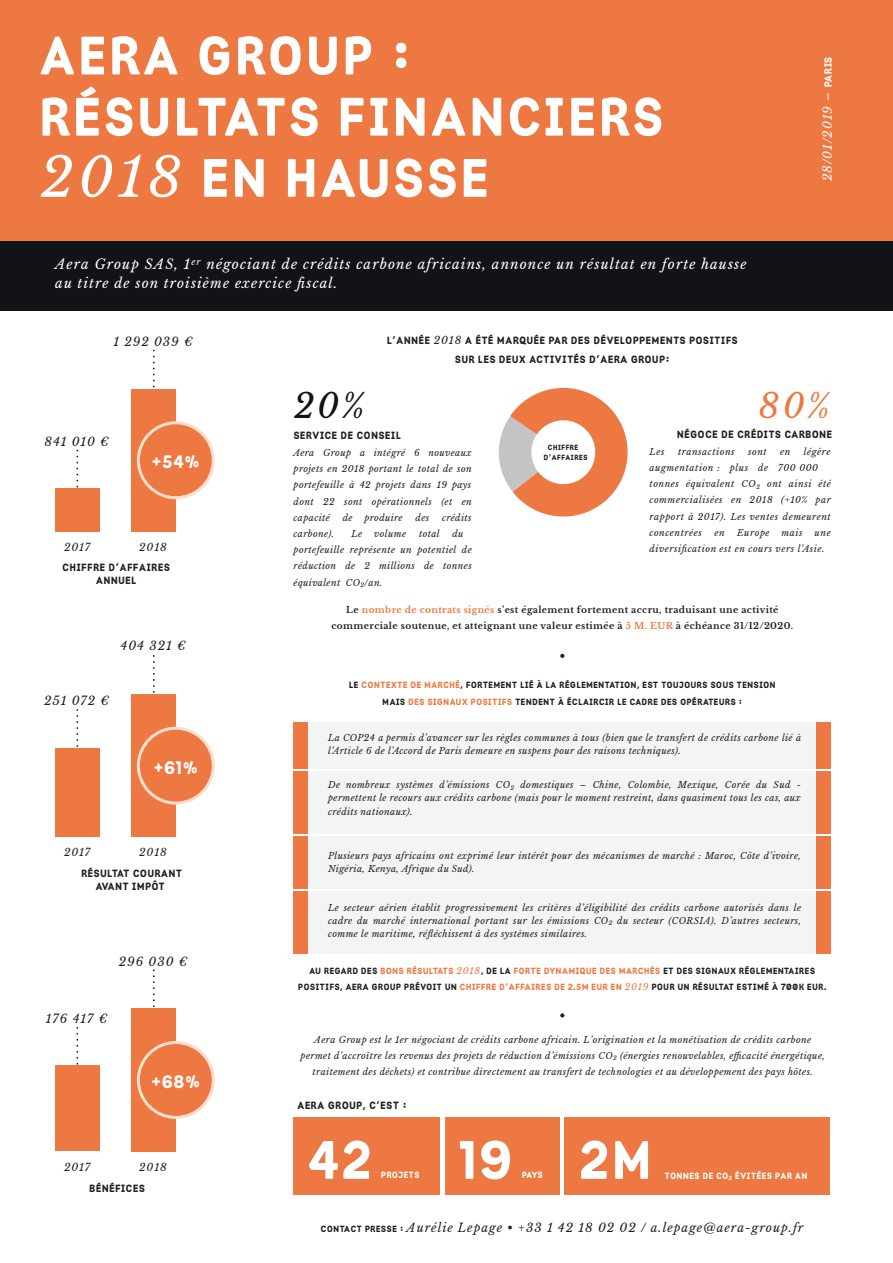
<style>
.page{position:relative;width:893px;height:1263px;background:#fff}
.page>*{position:absolute;margin:0;border:0;box-sizing:border-box;transform-origin:0 0}
.t1{font:54px/61.2px "Jaques";letter-spacing:.08em;color:#fff}
.t2{font:italic 33.45px "Libre Baskerville";color:#ed7841}
.t3{font:italic 33.45px "Libre Baskerville";color:#111316}
.t4{font:18px "Jaques";color:#fff}
.t5{font:italic 13.5px/19.2px "Libre Baskerville";letter-spacing:.08em;color:#fff}
.t6{font:italic 12px "Libre Baskerville";letter-spacing:.08em;color:#231f20}
.t7{font:italic 12px "Libre Baskerville";letter-spacing:.08em;color:#fff}
.t8{font:10.5px/13.2px "Jaques";letter-spacing:.08em;color:#231f20;text-align:center}
.t9{font:italic 10.5px "Libre Baskerville";letter-spacing:.08em;color:#231f20}
.t10{font:italic 9px/16.2px "Libre Baskerville";letter-spacing:.04em;color:#231f20;text-align:justify}
.t11{font:9px/16.2px "Jaques";letter-spacing:.08em;color:#231f20;text-align:center}
.t12{font:italic 9px/16.2px "Libre Baskerville";letter-spacing:.06em;color:#231f20}
.t13{font:700 9px/16.2px "Libre Baskerville";letter-spacing:.04em;color:#231f20;text-align:center}
.t14{font:9px "Jaques";letter-spacing:.08em;color:#fff}
.t15{font:7.5px/10.6px "Jaques";letter-spacing:.08em;color:#231f20}
.s1{font-family:"Libre Baskerville";font-style:italic}
.s2{font-family:"Jaques";font-style:normal;font-size:10.5px}
.s3{color:#ed7841}
.s4{font-family:"Libre Baskerville";font-style:italic;color:#ed7841}
.s5{font-family:"Jaques";font-style:normal;font-size:9px}
</style>
<div class="page">
<div style="left:0;top:240px;width:893px;height:70px;background:#111316"></div>
<div style="left:0;top:0;width:893px;height:240px;background:#ed7841"></div>
<div style="left:55px;top:488px;width:44px;height:43px;background:#ed7841"></div>
<div style="left:132px;top:389px;width:44px;height:142px;background:#ed7841"></div>
<svg style="left:77px;top:450px;width:1px;height:38px"></svg>
<svg style="left:153px;top:350px;width:2px;height:38px"></svg>
<svg style="left:137px;top:421px;width:78px;height:78px"></svg>
<div style="left:55px;top:748px;width:44px;height:89px;background:#ed7841"></div>
<div style="left:132px;top:694px;width:44px;height:143px;background:#ed7841"></div>
<svg style="left:77px;top:709px;width:1px;height:38px"></svg>
<svg style="left:153px;top:655px;width:2px;height:38px"></svg>
<svg style="left:137px;top:727px;width:78px;height:78px"></svg>
<div style="left:55px;top:1066px;width:44px;height:85px;background:#ed7841"></div>
<div style="left:132px;top:1008px;width:44px;height:143px;background:#ed7841"></div>
<svg style="left:77px;top:1027px;width:1px;height:39px"></svg>
<svg style="left:153px;top:969px;width:2px;height:38px"></svg>
<svg style="left:137px;top:1041px;width:78px;height:78px"></svg>
<svg style="left:499px;top:388px;width:129px;height:129px"></svg>
<div style="left:304px;top:722px;width:512px;height:47px;background:#f4f4f4"></div>
<div style="left:304px;top:771px;width:512px;height:62px;background:#f4f4f4"></div>
<div style="left:304px;top:836px;width:512px;height:52px;background:#f4f4f4"></div>
<div style="left:304px;top:891px;width:512px;height:62px;background:#f4f4f4"></div>
<div style="left:294px;top:722px;width:14px;height:47px;background:#ed7841"></div>
<div style="left:294px;top:771px;width:14px;height:62px;background:#ed7841"></div>
<div style="left:294px;top:836px;width:14px;height:52px;background:#ed7841"></div>
<div style="left:294px;top:891px;width:14px;height:62px;background:#ed7841"></div>
<div style="left:816px;top:722px;width:15px;height:47px;background:#ed7841"></div>
<div style="left:816px;top:771px;width:15px;height:62px;background:#ed7841"></div>
<div style="left:816px;top:836px;width:15px;height:52px;background:#ed7841"></div>
<div style="left:816px;top:891px;width:15px;height:62px;background:#ed7841"></div>
<svg style="left:560px;top:654px;width:4px;height:4px"></svg>
<svg style="left:560px;top:1013px;width:4px;height:4px"></svg>
<div style="left:294px;top:1117px;width:146px;height:78px;background:#ed7841"></div>
<div style="left:445px;top:1117px;width:115px;height:78px;background:#ed7841"></div>
<div style="left:564px;top:1117px;width:266px;height:78px;background:#ed7841"></div>
<h1 class="t1" style="left:40px;top:26px;width:624px">AERA GROUP :<br>RÉSULTATS FINANCIERS<br><span class="s1">2018</span> EN HAUSSE</h1>
<h3 class="t5" style="left:55px;top:254px;width:693px">Aera Group SAS, 1<sup>er</sup> négociant de crédits carbone africains, annonce un résultat en forte hausse au titre de son troisième exercice fiscal.</h3>
<h3 class="t6" style="left:113px;top:334px;width:81px">1 292 039 €</h3>
<p class="t8" style="left:387px;top:331px;width:352px;line-height:19.2px">L’ANNÉE <span class="s1">2018</span> A ÉTÉ MARQUÉE PAR DES DÉVELOPPEMENTS POSITIFS<br>SUR LES DEUX ACTIVITÉS D’AERA GROUP:</p>
<h3 class="t7" style="left:820px;top:181px;width:126px;rotate:-90deg">28/01/2019 – <span class="s2">PARIS</span></h3>
<h3 class="t6" style="left:44px;top:434px;width:66px">841 010 €</h3>
<h3 class="t4" style="left:152px;top:451px;width:49px">+54%</h3>
<p class="t9" style="left:64px;top:541px;width:28px">2017</p>
<p class="t9" style="left:139px;top:541px;width:29px">2018</p>
<p class="t8" style="left:63px;top:560px;width:109px">CHIFFRE D’AFFAIRES<br>ANNUEL</p>
<h3 class="t6" style="left:120px;top:638px;width:67px">404 321 €</h3>
<h3 class="t6" style="left:44px;top:694px;width:66px">251 072 €</h3>
<h3 class="t4" style="left:154px;top:757px;width:45px">+61%</h3>
<p class="t9" style="left:64px;top:846px;width:28px">2017</p>
<p class="t9" style="left:139px;top:846px;width:29px">2018</p>
<p class="t8" style="left:81px;top:867px;width:102px">RÉSULTAT COURANT<br>AVANT IMPÔT</p>
<h3 class="t6" style="left:119px;top:954px;width:70px">296 030 €</h3>
<h3 class="t6" style="left:46px;top:1011px;width:63px">176 417 €</h3>
<h3 class="t4" style="left:152px;top:1071px;width:50px">+68%</h3>
<p class="t9" style="left:64px;top:1160px;width:28px">2017</p>
<p class="t9" style="left:139px;top:1160px;width:29px">2018</p>
<p class="t8" style="left:90px;top:1181px;width:57px">BÉNÉFICES</p>
<h2 class="t3" style="left:294px;top:385px;width:73px">20%</h2>
<p class="t8" style="left:294px;top:429px;width:108px">SERVICE DE CONSEIL</p>
<p class="t10" style="left:294px;top:445px;width:180px">Aera Group a intégré 6 nouveaux projets en 2018 portant le total de son portefeuille à 42 projets dans 19 pays dont 22 sont opérationnels (et en capacité</p>
<h2 class="t2" style="left:759px;top:385px;width:73px">80%</h2>
<p class="t8" style="left:677px;top:427px;width:156px">NÉGOCE DE CRÉDITS CARBONE</p>
<p class="t15" style="left:544px;top:442px;width:45px;text-indent:4px">CHIFFRE<br>D’AFFAIRES</p>
<p class="t10" style="left:649px;top:444px;width:16px">Les</p>
<p class="t12" style="left:678px;top:444px;width:58px">transactions</p>
<p class="t10" style="left:748px;top:444px;width:20px">sont</p>
<p class="t10" style="left:780px;top:444px;width:12px">en</p>
<p class="t12" style="left:649px;top:444px;width:183px;text-indent:154px">légère augmentation : plus de 700 000 tonnes équivalent CO<sub>2</sub> ont ainsi été commercialisées en 2018 (+10% par rapport à 2017). Les ventes demeurent concentrées</p>
<p class="t10" style="left:343px;top:509px;width:11px">de</p>
<p class="t10" style="left:364px;top:509px;width:40px">produire</p>
<p class="t10" style="left:416px;top:509px;width:15px">des</p>
<p class="t10" style="left:442px;top:509px;width:31px">crédits</p>
<p class="t10" style="left:714px;top:525px;width:12px">en</p>
<p class="t10" style="left:737px;top:525px;width:34px">Europe</p>
<p class="t10" style="left:781px;top:525px;width:23px">mais</p>
<p class="t10" style="left:294px;top:526px;width:42px">carbone).</p>
<p class="t10" style="left:351px;top:526px;width:12px">Le</p>
<p class="t10" style="left:374px;top:526px;width:33px">volume</p>
<p class="t10" style="left:419px;top:526px;width:22px">total</p>
<p class="t10" style="left:294px;top:526px;width:180px;text-align:left;text-indent:159px">du portefeuille représente un potentiel de réduction de 2 millions de tonnes équivalent CO<sub>2</sub>/an.</p>
<p class="t13" style="left:331px;top:602px;width:463px">Le <span class="s3">nombre de contrats signés</span> s’est également fortement accru, traduisant une activité commerciale soutenue, et atteignant une valeur estimée à <span class="s3">5 M. EUR</span> à échéance 31/12/2020.</p>
<p class="t12" style="left:649px;top:525px;width:183px;text-indent:165px">une diversification est en cours vers l’Asie.</p>
<p class="t11" style="left:349px;top:677px;width:428px">LE <span class="s3">CONTEXTE DE MARCHÉ</span>, FORTEMENT LIÉ À LA RÉGLEMENTATION, EST TOUJOURS SOUS TENSION<br>MAIS <span class="s3">DES SIGNAUX POSITIFS</span> TENDENT À ÉCLAIRCIR LE CADRE DES OPÉRATEURS :</p>
<p class="t10" style="left:328px;top:731px;width:474px;line-height:13.2px">La COP24 a permis d’avancer sur les règles communes à tous (bien que le transfert de crédits carbone lié à l’Article 6 de l’Accord de Paris demeure en suspens pour des raisons techniques).</p>
<p class="t10" style="left:328px;top:778px;width:474px;line-height:13.2px">De nombreux systèmes d’émissions CO<sub>2</sub> domestiques – Chine, Colombie, Mexique, Corée du Sud - permettent le recours aux crédits carbone (mais pour le moment restreint, dans quasiment tous les cas, aux crédits nationaux).</p>
<p class="t10" style="left:328px;top:849px;width:474px;line-height:13.2px">Plusieurs pays africains ont exprimé leur intérêt pour des mécanismes de marché : Maroc, Côte d’ivoire,<br>Nigéria, Kenya, Afrique du Sud).</p>
<p class="t10" style="left:328px;top:901px;width:474px;line-height:13.2px">Le secteur aérien établit progressivement les critères d’éligibilité des crédits carbone autorisés dans le cadre du marché international portant sur les émissions CO<sub>2</sub> du secteur (CORSIA). D’autres secteurs, comme le maritime, réfléchissent à des systèmes similaires.</p>
<p class="t11" style="left:298px;top:962px;width:530px">AU REGARD DES <span class="s3">BONS RÉSULTATS</span> <span class="s4">2018</span>, DE LA <span class="s3">FORTE DYNAMIQUE DES MARCHÉS</span> ET DES SIGNAUX RÉGLEMENTAIRES<br>POSITIFS, AERA GROUP PRÉVOIT UN <span class="s3">CHIFFRE D’AFFAIRES DE 2.5M EUR EN</span> <span class="s4">2019</span> POUR UN RÉSULTAT ESTIMÉ À 700K EUR.</p>
<p class="t10" style="left:301px;top:1031px;width:526px;text-align:center">Aera Group est le 1er négociant de crédits carbone africain. L’origination et la monétisation de crédits carbone permet d’accroître les revenus des projets de réduction d’émissions CO<sub>2</sub> (énergies renouvelables, efficacité énergétique, traitement des déchets) et contribue directement au transfert de technologies et au développement des pays hôtes.</p>
<p class="t8" style="left:297px;top:1099px;width:110px">AERA GROUP, C’EST :</p>
<h1 class="t1" style="left:308px;top:1130px;width:64px">42</h1>
<h1 class="t1" style="left:460px;top:1130px;width:53px">19</h1>
<h1 class="t1" style="left:580px;top:1130px;width:72px">2M</h1>
<p class="t14" style="left:665px;top:1170px;width:144px">TONNES DE CO<sub>2</sub> ÉVITÉES PAR AN</p>
<p class="t14" style="left:381px;top:1169px;width:40px">PROJETS</p>
<p class="t14" style="left:522px;top:1169px;width:22px">PAYS</p>
<h3 class="t6" style="left:321px;top:1221px;width:484px"><span class="s5">CONTACT PRESSE :</span> Aurélie Lepage • +33 1 42 18 02 02 / a.lepage@aera-group.fr</h3>
</div>
